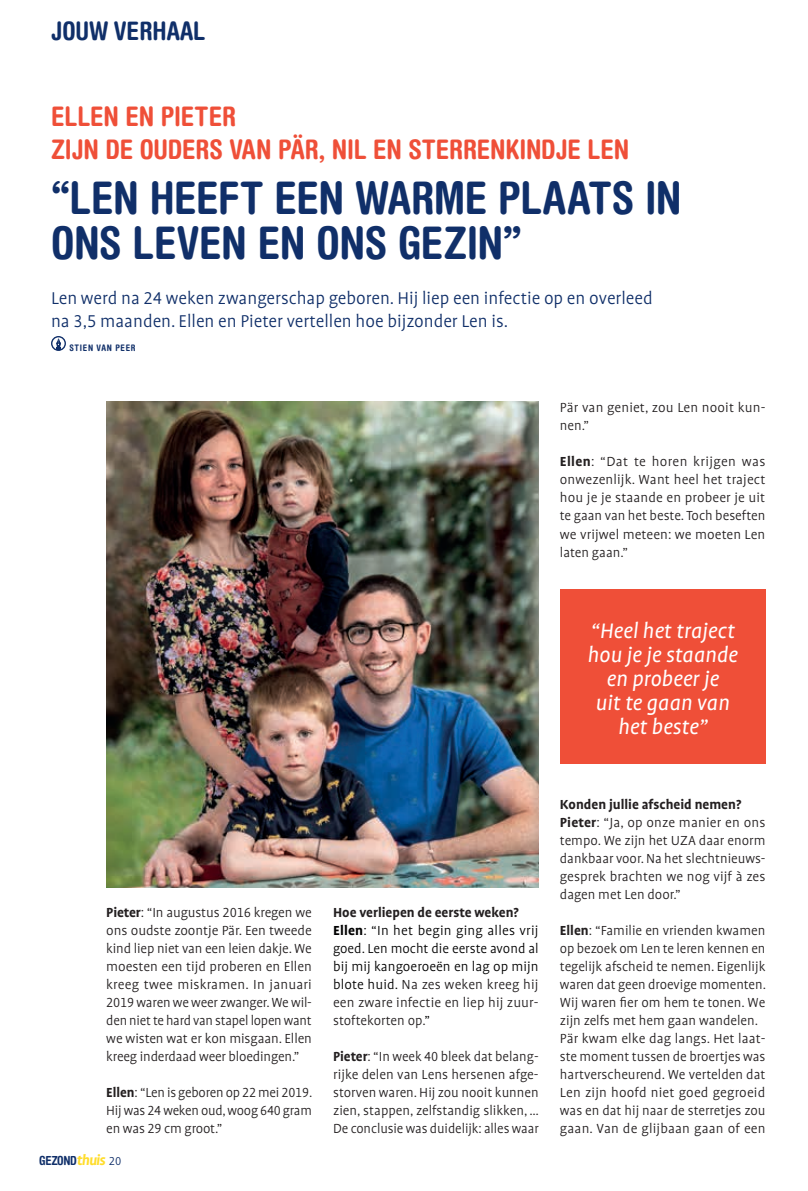
<style>
.page{position:relative;width:808px;height:1191px;background:#fff}
.page>*{position:absolute;margin:0;border:0;box-sizing:border-box;transform-origin:0 0}
.t1{font:700 condensed 45px/45px "Helvetica Rounded LT Std";letter-spacing:-.01em;color:#102f69}
.t2{font:700 condensed 27px/33px "Helvetica Rounded LT Std";letter-spacing:-.005em;color:#ef4f38}
.t3{font:700 condensed 25.5px "Helvetica Rounded LT Std";color:#102f69}
.t4{font:italic 24px/24px "Profile Pro";color:#fff;text-align:center}
.t5{font:300 19.5px/22.5px "Profile Pro";color:#102f69}
.t6{font:300 15px/18px "Profile Pro";color:#231f20;text-align:justify}
.t7{font:300 15px/18px "Profile Pro";letter-spacing:.005em;color:#000001}
.t8{font:700 condensed 12.45px "Helvetica Rounded LT Std";letter-spacing:-.02em;color:#102f69}
.t9{font:700 condensed 9px "Helvetica Rounded LT Std";letter-spacing:.075em;color:#102f69}
.s1{font-weight:700}
.s2{font-family:"Profile Pro";font-style:italic;font-stretch:normal;font-size:16.05px;color:#ffdd2b}
.s3{font-family:"Profile Pro";font-weight:300;font-stretch:normal;font-size:13.2px}
.s4{font-weight:700;color:#231f20}
.s5{color:#231f20}
</style>
<div class="page">
<svg style="left:52px;top:337px;width:13px;height:13px"></svg>
<svg style="left:56px;top:338px;width:5px;height:11px"></svg>
<div style="left:51px;top:336px;width:15px;height:15px;border:1px solid #102f69;border-radius:50%"></div>
<div style="left:560px;top:589px;width:205px;height:175px;background:#ef4f38"></div>
<img style="left:106px;top:402px;width:433px;height:486px">
<h3 class="t3" style="left:51px;top:15px;width:156px">JOUW VERHAAL</h3>
<h2 class="t2" style="left:51px;top:99px;width:580px">ELLEN EN PIETER<br>ZIJN DE OUDERS VAN PÄR, NIL EN STERRENKINDJE LEN</h2>
<h1 class="t1" style="left:51px;top:175px;width:632px">“LEN HEEFT EEN WARME PLAATS IN<br>ONS LEVEN EN ONS GEZIN”</h1>
<h3 class="t5" style="left:51px;top:288px;width:603px">Len werd na 24 weken zwangerschap geboren. Hij liep een infectie op en overleed na 3,5 maanden. Ellen en Pieter vertellen hoe bijzonder Len is.</h3>
<p class="t9" style="left:69px;top:342px;width:68px">STIEN VAN PEER</p>
<p class="t6" style="left:560px;top:399px;width:207px">Pär van geniet, zou Len nooit kun&shy;nen.”</p>
<p class="t6" style="left:560px;top:453px;width:207px"><span class="s1">Ellen</span>: “Dat te horen krijgen was onwezenlijk. Want heel het traject hou je je staande en probeer je uit te gaan van het beste. Toch beseften we vrijwel meteen: we moeten Len laten gaan.”</p>
<h3 class="t4" style="left:587px;top:620px;width:152px">“Heel het traject hou je je staande en probeer je<br>uit te gaan van het beste”</h3>
<p class="t6" style="left:106px;top:903px;width:207px"><span class="s1">Pieter</span>: “In augustus 2016 kregen we ons oudste zoontje Pär. Een tweede kind liep niet van een leien dakje. We moesten een tijd proberen en Ellen kreeg twee miskramen. In januari 2019 waren we weer zwanger. We wil&shy;den niet te hard van stapel lopen want we wisten wat er kon misgaan. Ellen kreeg inderdaad weer bloedingen.”</p>
<p class="t6" style="left:106px;top:1083px;width:208px"><span class="s1">Ellen</span>: “Len is geboren op 22 mei 2019.<br>Hij was 24 weken oud, woog 640 gram en was 29 cm groot.”</p>
<p class="t8" style="left:39px;top:1153px;width:84px">GEZOND<span class="s2">thuis</span> <span class="s3">20</span></p>
<p class="t7" style="left:333px;top:903px;width:207px"><span class="s4">Hoe verliepen de eerste weken?<br></span><span class="s1">Ellen</span>: “In het begin ging alles vrij goed. Len mocht die eerste avond al bij mij kangoeroeën en lag op mijn blote huid. <span class="s5">Na zes weken kreeg hij een zware infectie en liep hij zuur&shy;stoftekorten op.</span>”</p>
<p class="t6" style="left:333px;top:1047px;width:207px"><span class="s1">Pieter</span>: “In week 40 bleek dat belang&shy;rijke delen van Lens hersenen afge&shy;storven waren. Hij zou nooit kunnen zien, stappen, zelfstandig slikken, … De conclusie was duidelijk: alles waar</p>
<p class="t6" style="left:560px;top:795px;width:207px;text-align:left"><span class="s1">Konden jullie afscheid nemen?<br>Pieter</span>: “Ja, op onze manier en ons tempo. We zijn het UZA daar enorm dankbaar voor. Na het slechtnieuws&shy;gesprek brachten we nog vijf à zes dagen met Len door.”</p>
<p class="t6" style="left:560px;top:921px;width:208px;text-align:left"><span class="s1">Ellen</span>: “Familie en vrienden kwamen op bezoek om Len te leren kennen en tegelijk afscheid te nemen. Eigenlijk waren dat geen droevige momenten.<br>Wij waren fier om hem te tonen. We zijn zelfs met hem gaan wandelen.<br>Pär kwam elke dag langs. Het laat&shy;ste moment tussen de broertjes was hartverscheurend. We vertelden dat Len zijn hoofd niet goed gegroeid was en dat hij naar de sterretjes zou gaan. Van de glijbaan gaan of een</p>
</div>
